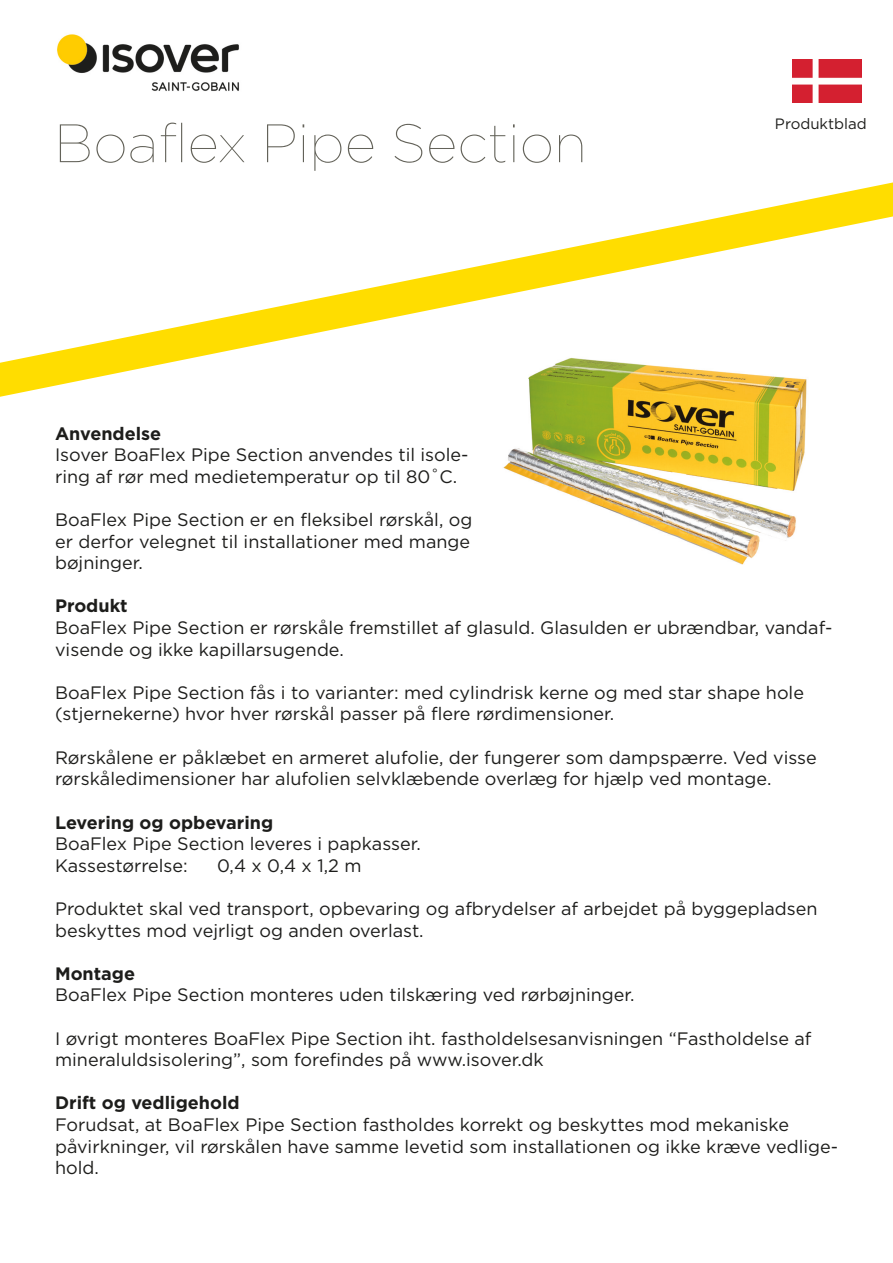
<style>
.page{position:relative;width:893px;height:1263px;background:#fff}
.page>*{position:absolute;margin:0;border:0;box-sizing:border-box;transform-origin:0 0}
.t1{font:100 54px "Gotham";color:#636259}
.t2{font:18px/21.6px "Gotham";color:#1d1d1b}
.t3{font:700 18px "Gotham";color:#1d1d1b}
.t4{font:15px "Gotham";color:#1d1d1b}
</style>
<div class="page">
<svg style="left:0;top:59px;width:893px;height:320px"></svg>
<img style="left:48px;top:34px;width:200px;height:66px">
<img style="left:484px;top:350px;width:360px;height:215px">
<img style="left:793px;top:60px;width:69px;height:43px">
<p class="t1" style="left:54px;top:110px;width:534px">Boaflex Pipe Section</p>
<p class="t4" style="left:775px;top:114px;width:93px">Produktblad</p>
<p class="t3" style="left:55px;top:421px;width:108px">Anvendelse</p>
<p class="t2" style="left:55px;top:444px;width:415px">Isover BoaFlex Pipe Section anvendes til isole&shy;ring af rør med medietemperatur op til 80˚C.</p>
<p class="t2" style="left:55px;top:508px;width:419px">BoaFlex Pipe Section er en fleksibel rørskål, og er derfor velegnet til installationer med mange bøjninger.</p>
<p class="t3" style="left:55px;top:594px;width:74px">Produkt</p>
<p class="t2" style="left:55px;top:616px;width:779px">BoaFlex Pipe Section er rørskåle fremstillet af glasuld. Glasulden er ubrændbar, vandaf&shy;visende og ikke kapillarsugende.</p>
<p class="t2" style="left:55px;top:681px;width:750px">BoaFlex Pipe Section fås i to varianter: med cylindrisk kerne og med star shape hole (stjernekerne) hvor hver rørskål passer på flere rørdimensioner.</p>
<p class="t2" style="left:55px;top:746px;width:763px">Rørskålene er påklæbet en armeret alufolie, der fungerer som dampspærre. Ved visse rørskåledimensioner har alufolien selvklæbende overlæg for hjælp ved montage.</p>
<p class="t3" style="left:55px;top:810px;width:220px">Levering og opbevaring</p>
<p class="t2" style="left:55px;top:832px;width:367px">BoaFlex Pipe Section leveres i papkasser.</p>
<p class="t2" style="left:55px;top:854px;width:134px">Kassestørrelse:</p>
<p class="t2" style="left:217px;top:854px;width:146px">0,4 x 0,4 x 1,2 m</p>
<p class="t2" style="left:55px;top:897px;width:764px">Produktet skal ved transport, opbevaring og afbrydelser af arbejdet på byggepladsen beskyttes mod vejrligt og anden overlast.</p>
<p class="t3" style="left:55px;top:961px;width:82px">Montage</p>
<p class="t2" style="left:55px;top:984px;width:581px">BoaFlex Pipe Section monteres uden tilskæring ved rørbøjninger.</p>
<p class="t2" style="left:55px;top:1027px;width:758px">I øvrigt monteres BoaFlex Pipe Section iht. fastholdelsesanvisningen “Fastholdelse af mineraluldsisolering”, som forefindes på www.isover.dk</p>
<p class="t3" style="left:55px;top:1091px;width:186px">Drift og vedligehold</p>
<p class="t2" style="left:55px;top:1113px;width:785px">Forudsat, at BoaFlex Pipe Section fastholdes korrekt og beskyttes mod mekaniske påvirkninger, vil rørskålen have samme levetid som installationen og ikke kræve vedlige&shy;hold.</p>
</div>
